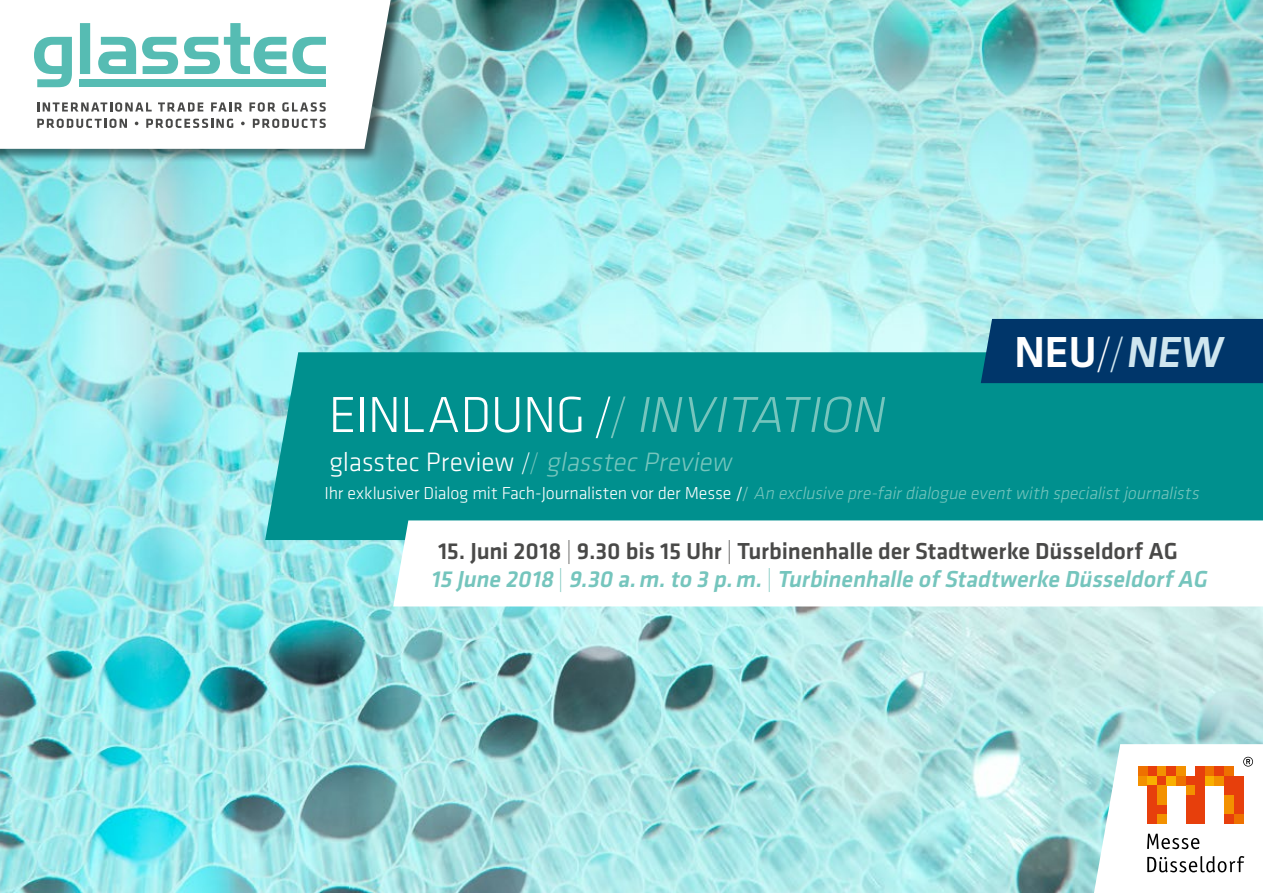
<style>
.page{position:relative;width:1263px;height:893px;background:#fff}
.page>*{position:absolute;margin:0;border:0;box-sizing:border-box;transform-origin:0 0}
.t1{font:italic 300 52.5px "Klavika";color:#75c5bd}
.t2{font:500 45px "Klavika";color:#fff}
.t3{font:300 27.6px "Klavika";color:#fff}
.t4{font:italic 500 24px/28.2px "Klavika";color:#75c5bd}
.t5{font:italic 300 18px "Klavika";color:#75c5bd}
.s1{font-family:"Klavika Display";font-weight:200}
.s2{font-family:"Klavika Display";font-weight:200;color:#cfe6ef}
.s3{color:#cfe6ef}
.s4{font-style:normal;color:#fff}
.s5{font-family:"Klavika Display";font-weight:200;font-style:normal;color:#fff}
.s6{font-family:"Klavika Display";font-weight:200;font-style:normal}
.s7{font-family:"Klavika Display";font-weight:200;color:#75c5bd}
.s8{font-style:italic;color:#75c5bd}
.s9{font-style:normal}
.s10{font-style:normal;color:#494948}
.s11{font-family:"Klavika Display";font-weight:200;font-style:normal;color:#494948}
</style>
<div class="page">
<img style="left:0;top:0;width:1263px;height:893px">
<div style="left:265px;top:352px;width:998px;height:188px;background:#00908e"></div>
<svg style="left:393px;top:520px;width:870px;height:86px"></svg>
<div style="left:0;top:0;width:410px;height:162px;background:#000;opacity:.5"></div>
<svg style="left:0;top:0;width:397px;height:149px"></svg>
<svg style="left:1094px;top:744px;width:169px;height:149px"></svg>
<svg style="left:34px;top:23px;width:292px;height:64px"></svg>
<div style="left:80px;top:79px;width:246px;height:8px;background:#56bcb3"></div>
<svg style="left:37px;top:102px;width:115px;height:10px"></svg>
<svg style="left:158px;top:102px;width:45px;height:10px"></svg>
<svg style="left:211px;top:102px;width:31px;height:10px"></svg>
<svg style="left:249px;top:102px;width:26px;height:10px"></svg>
<svg style="left:282px;top:102px;width:44px;height:10px"></svg>
<svg style="left:37px;top:119px;width:90px;height:9px"></svg>
<svg style="left:146px;top:119px;width:87px;height:9px"></svg>
<svg style="left:241px;top:122px;width:4px;height:3px"></svg>
<svg style="left:253px;top:119px;width:73px;height:9px"></svg>
<div style="left:981px;top:319px;width:282px;height:64px;background:#00366a"></div>
<h2 class="t2" style="left:1014px;top:321px;width:217px">NEU<span class="s1">/</span><span class="s2">/</span><span class="s3">NEW</span></h2>
<h1 class="t1" style="left:328px;top:383px;width:568px"><span class="s4">EINLADUNG</span> <span class="s5">/</span><span class="s6">/</span> INVITATION</h1>
<p class="t3" style="left:329px;top:445px;width:409px">glasstec Preview <span class="s1">/</span><span class="s7">/</span> <span class="s8">glasstec Preview</span></p>
<p class="t5" style="left:324px;top:482px;width:879px"><span class="s4">I h r e x k l u s i ve r D i a l o g m i t Fa c h -J o u r n a l i s t e n vo r d e r M e s s e /</span><span class="s9">/</span> An exclusive pre-fairdialogue eventwith specialistjournalists</p>
<p class="t4" style="left:431px;top:536px;width:783px;text-indent:7px"><span class="s10">15. Juni 2018</span> <span class="s11">|</span> <span class="s10">9.30 bis 15 Uhr</span> <span class="s11">|</span> <span class="s10">Turbinenhalle der Stadtwerke Düsseldorf AG<br></span>15 June 2018 <span class="s6">|</span> 9.30 a.m.to 3 p.m.<span class="s6">|</span> Turbinenhalle ofStadtwerke DüsseldorfAG</p>
</div>
